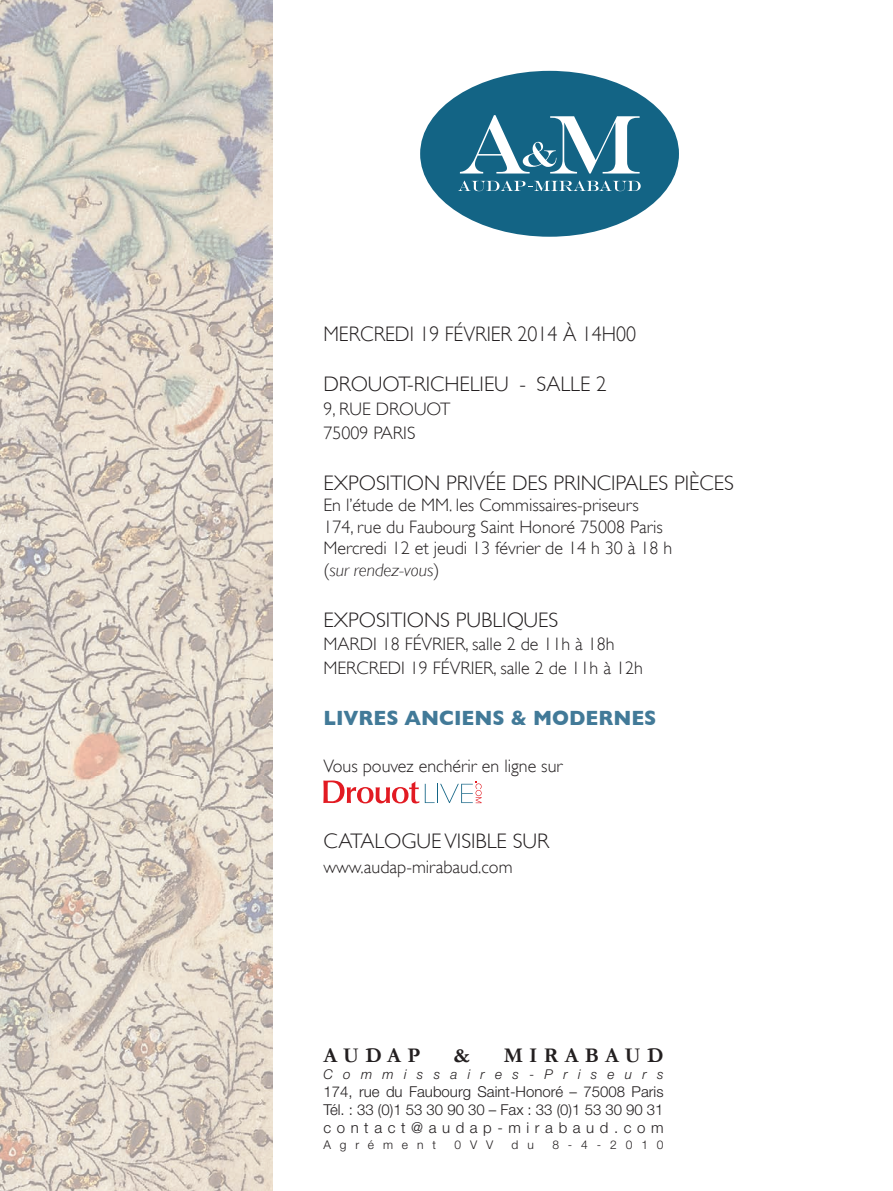
<style>
.page{position:relative;width:893px;height:1191px;background:#fff}
.page>*{position:absolute;margin:0;border:0;box-sizing:border-box;transform-origin:0 0}
.t1{font:300 21px "Gill Sans";color:#231f20}
.t2{font:300 21px "Gill Sans";color:#231f20;scale:.95 1}
.t3{font:700 21px "Gill Sans";color:#427a98;scale:.95 1}
.t4{font:700 21px "Garamond";letter-spacing:.3em;color:#231f20}
.t5{font:300 18px/21.6px "Gill Sans";color:#231f20}
.t6{font:300 15px/18px "Helvetica Neue LT Std";color:#231f20;text-align:justify}
.t7{font:italic 300 13.5px "Helvetica Neue LT Pro";letter-spacing:.765em;color:#231f20}
.t8{font:300 12px "Helvetica Neue LT Std";letter-spacing:.74em;color:#231f20}
.s1{font-style:italic}
</style>
<div class="page">
<img style="left:0;top:0;width:272px;height:1191px">
<div style="left:420px;top:71px;width:259px;height:166px;background:#136485;border-radius:50%"></div>
<svg style="left:460px;top:115px;width:180px;height:58px"></svg>
<svg style="left:458px;top:181px;width:183px;height:10px"></svg>
<svg style="left:323px;top:780px;width:96px;height:23px"></svg>
<svg style="left:425px;top:781px;width:57px;height:22px"></svg>
<p class="t2" style="left:323px;top:321px;width:331px">MERCREDI 19 FÉVRIER 2014 À 14H00</p>
<p class="t1" style="left:323px;top:372px;width:285px">DROUOT-RICHELIEU - SALLE 2</p>
<p class="t5" style="left:323px;top:397px;width:128px;line-height:23.7px">9, RUE DROUOT<br>75009 PARIS</p>
<p class="t1" style="left:323px;top:470px;width:412px">EXPOSITION PRIVÉE DES PRINCIPALES PIÈCES</p>
<p class="t5" style="left:323px;top:494px;width:351px">En l’étude de MM. les Commissaires-priseurs 174, rue du Faubourg Saint Honoré 75008 Paris Mercredi 12 et jeudi 13 février de 14 h 30 à 18 h (<span class="s1">sur rendez-vous</span>)</p>
<p class="t1" style="left:323px;top:607px;width:237px">EXPOSITIONS PUBLIQUES</p>
<p class="t5" style="left:323px;top:632px;width:321px;line-height:23.7px">MARDI 18 FÉVRIER, salle 2 de 11h à 18h<br>MERCREDI 19 FÉVRIER, salle 2 de 11h à 12h</p>
<p class="t3" style="left:323px;top:705px;width:352px">LIVRES ANCIENS &amp; MODERNES</p>
<p class="t5" style="left:323px;top:755px;width:241px">Vous pouvez enchérir en ligne sur</p>
<p class="t1" style="left:323px;top:829px;width:227px">CATALOGUE VISIBLE SUR</p>
<p class="t5" style="left:323px;top:856px;width:191px">www.audap-mirabaud.com</p>
<p class="t4" style="left:323px;top:1043px;width:98px">AUDAP</p>
<p class="t4" style="left:454px;top:1043px;width:18px">&amp;</p>
<p class="t4" style="left:504px;top:1043px;width:161px">MIRABAUD</p>
<p class="t7" style="left:323px;top:1065px;width:342px">Commissaires-Priseurs</p>
<p class="t6" style="left:323px;top:1082px;width:342px">174, rue du Faubourg Saint-Honoré – 75008 Paris Tél. : 33 (0)1 53 30 90 30 – Fax : 33 (0)1 53 30 90 31 contact@audap-mirabaud.com</p>
<p class="t8" style="left:323px;top:1137px;width:114px">Agrément</p>
<p class="t8" style="left:454px;top:1137px;width:40px">0VV</p>
<p class="t8" style="left:512px;top:1137px;width:24px">d u</p>
<p class="t8" style="left:552px;top:1137px;width:113px">8-4-2010</p>
</div>
